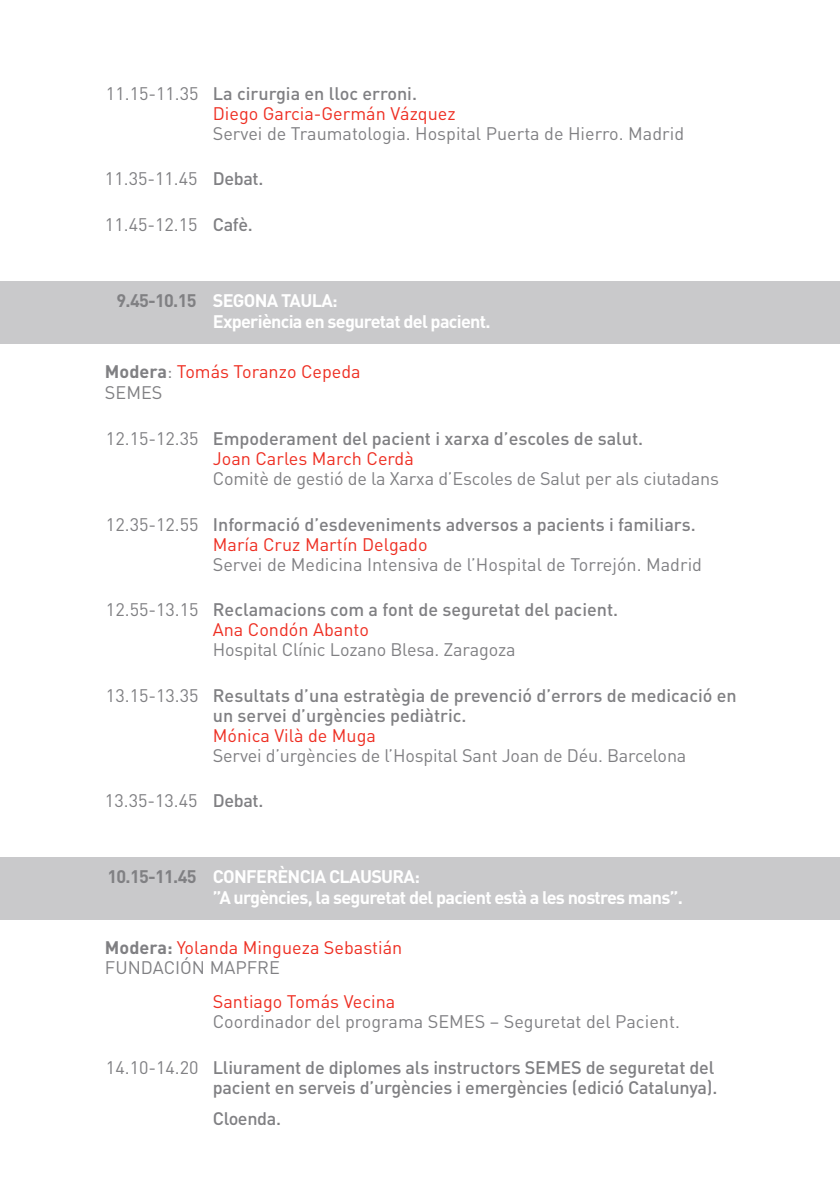
<style>
.page{position:relative;width:840px;height:1191px;background:#fff}
.page>*{position:absolute;margin:0;border:0;box-sizing:border-box;transform-origin:0 0}
.t1{font:500 18px/20px "DIN";color:#808083}
.t2{font:18px "DIN";letter-spacing:-.01em;color:#808083}
.t3{font:18px/20px "DIN";color:#ee2e22}
.t4{font:700 18px/21px "DIN";letter-spacing:-.04em;color:#fff}
.t5{font:500 18px "DIN";letter-spacing:-.02em;color:#808083}
.s1{color:#808083}
.s2{font-weight:500;color:#808083}
.s3{font-weight:500}
.s4{font-weight:700;color:#808083}
.s5{font-weight:400}
.s6{font-weight:400;color:#ee2e22}
</style>
<div class="page">
<div style="left:0;top:281px;width:839px;height:62px;background:#c9c9cb"></div>
<div style="left:0;top:857px;width:839px;height:62px;background:#c9c9cb"></div>
<p class="t3" style="left:213px;top:83px;width:244px;text-indent:-107px"><span class="s1">11.15-11.35</span> <span class="s2">La cirurgia en lloc erroni.<br></span>Diego Garcia-Germán Vázquez</p>
<p class="t2" style="left:213px;top:122px;width:472px">Servei de Traumatologia. Hospital Puerta de Hierro. Madrid</p>
<p class="t2" style="left:105px;top:168px;width:160px">11.35-11.45 <span class="s3">Debat.</span></p>
<p class="t2" style="left:105px;top:213px;width:149px">11.45-12.15 <span class="s3">Cafè.</span></p>
<p class="t4" style="left:213px;top:289px;width:279px;text-indent:-96px"><span class="s1">9.45-10.15</span> SEGONA TAULA:<br>Experiència en seguretat del pacient.</p>
<p class="t3" style="left:105px;top:360px;width:257px;line-height:21.6px"><span class="s4">Modera</span><span class="s1">:</span> Tomás Toranzo Cepeda<br><span class="s1">SEMES</span></p>
<p class="t1" style="left:213px;top:428px;width:431px;text-indent:-107px"><span class="s5">12.15-12.35</span> Empoderament del pacient i xarxa d’escoles de salut.<br><span class="s6">Joan Carles March Cerdà</span></p>
<p class="t2" style="left:213px;top:467px;width:507px">Comitè de gestió de la Xarxa d’Escoles de Salut per als ciutadans</p>
<p class="t1" style="left:213px;top:513px;width:484px;text-indent:-107px"><span class="s5">12.35-12.55</span> Informació d’esdeveniments adversos a pacients i familiars.<br><span class="s6">María Cruz Martín Delgado</span></p>
<p class="t2" style="left:213px;top:553px;width:490px">Servei de Medicina I ntensiva de l’Hospital de Torrejón. Madrid</p>
<p class="t1" style="left:213px;top:599px;width:406px;text-indent:-107px"><span class="s5">12.55-13.15</span> Reclamacions com a font de seguretat del pacient.<br><span class="s6">Ana Condón Abanto</span></p>
<p class="t2" style="left:213px;top:638px;width:304px">Hospital Clínic Lozano Blesa. Zaragoza</p>
<p class="t1" style="left:213px;top:684px;width:525px;text-indent:-107px"><span class="s5">13.15-13.35</span> Resultats d’una estratègia de prevenció d’errors de medicació en un servei d’urgències pediàtric.</p>
<p class="t3" style="left:213px;top:724px;width:165px">Mónica Vilà de Muga</p>
<p class="t2" style="left:213px;top:744px;width:475px">Servei d’urgències de l’Hospital Sant Joan de Déu. Barcelona</p>
<p class="t2" style="left:105px;top:789px;width:160px">13.35-13.45 <span class="s3">Debat.</span></p>
<p class="t4" style="left:213px;top:865px;width:471px;text-indent:-105px"><span class="s1">10.15-11.45</span> CONFERÈNCIA CLAUSURA:<br>”A urgències, la seguretat del pacient està a les nostres mans”.</p>
<p class="t3" style="left:105px;top:937px;width:298px"><span class="s4">Modera:</span> Yolanda Mingueza Sebastián<br><span class="s1">FUN DACI ÓN MAPFRE</span></p>
<p class="t3" style="left:213px;top:991px;width:184px">Santiago Tomás Vecina</p>
<p class="t2" style="left:213px;top:1010px;width:468px">Coordinador del programa SEMES – Seguretat del Pacient.</p>
<p class="t1" style="left:106px;top:1056px;width:612px;text-align:right"><span class="s5">14.10-14.20</span> Lliurament de diplomes als instructors SEMES de seguretat del pacient en serveis d’urgències i emergències (edició Catalunya).</p>
<p class="t5" style="left:213px;top:1107px;width:70px">Cloenda.</p>
</div>
